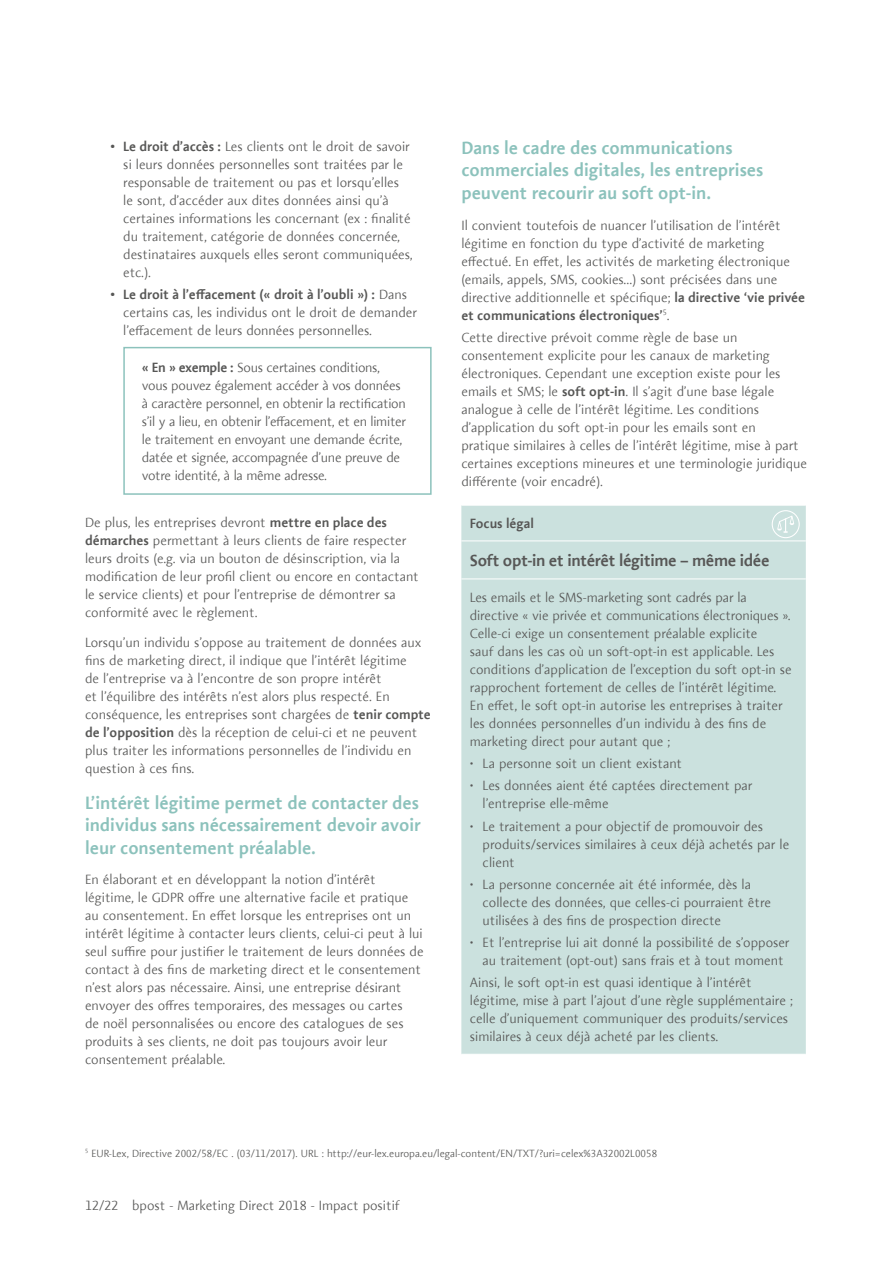
<style>
.page{position:relative;width:893px;height:1263px;background:#fff}
.page>*{position:absolute;margin:0;border:0;box-sizing:border-box;transform-origin:0 0}
.t1{font:600 18px/22.5px "Aroma No 2 LT Com";color:#8cc2bc;text-align:justify}
.t2{font:600 16.5px "Aroma No 2 LT Com";letter-spacing:-.02em;color:#575756}
.t3{font:300 13.5px/18px "Aroma No 2 LT Com";color:#575756}
.t4{font:300 13.5px/18px "Aroma No 2 LT Com";letter-spacing:-.02em;color:#575756}
.t5{font:600 13.5px "Aroma No 2 LT Com";color:#575756}
.t6{font:300 10.5px "Aroma No 2 LT Com";color:#575756}
.s1{font-weight:600}
</style>
<div class="page">
<div style="left:461px;top:506px;width:345px;height:548px;background:#cbe1de"></div>
<hr style="left:461px;top:540px;width:345px;height:1px;background:#fff">
<hr style="left:461px;top:578px;width:345px;height:1px;background:#fff">
<div style="left:123px;top:347px;width:309px;height:148px;border:2px solid #8cc2bc"></div>
<div style="left:772px;top:510px;width:28px;height:28px;border:1px solid #fff;border-radius:50%"></div>
<svg style="left:777px;top:516px;width:17px;height:17px"></svg>
<p class="t3" style="left:123px;top:137px;width:291px;text-indent:-13px"><span class="s1">• Le droit d’accès :</span> Les clients ont le droit de savoir si leurs données personnelles sont traitées par le responsable de traitement ou pas et lorsqu’elles<br>le sont, d’accéder aux dites données ainsi qu’à certaines informations les concernant (ex : finalité du traitement, catégorie de données concernée, destinataires auxquels elles seront communiquées, etc.).</p>
<p class="t3" style="left:123px;top:285px;width:295px;text-indent:-13px"><span class="s1">• Le droit à l’effacement (« droit à l’oubli ») :</span> Dans certains cas, les individus ont le droit de demander l’effacement de leurs données personnelles.</p>
<p class="t4" style="left:142px;top:358px;width:266px"><span class="s1">« En » exemple :</span> Sous certaines conditions, vous pouvez également accéder à vos données à caractère personnel, en obtenir la rectification s’il y a lieu, en obtenir l’effacement, et en limiter le traitement en envoyant une demande écrite, datée et signée, accompagnée d’une preuve de votre identité, à la même adresse.</p>
<p class="t3" style="left:85px;top:513px;width:335px">De plus, les entreprises devront <span class="s1">mettre en place des démarches</span> permettant à leurs clients de faire respecter leurs droits (e.g. via un bouton de désinscription, via la modification de leur profil client ou encore en contactant le service clients) et pour l’entreprise de démontrer sa conformité avec le règlement.</p>
<p class="t3" style="left:85px;top:633px;width:347px">Lorsqu’un individu s’oppose au traitement de données aux fins de marketing direct, il indique que l’intérêt légitime<br>de l’entreprise va à l’encontre de son propre intérêt<br>et l’équilibre des intérêts n’est alors plus respecté. En conséquence, les entreprises sont chargées de <span class="s1">tenir compte de l’opposition</span> dès la réception de celui-ci et ne peuvent plus traiter les informations personnelles de l’individu en question à ces fins.</p>
<h1 class="t1" style="left:85px;top:791px;width:337px">L’intérêt légitime permet de contacter des individus sans nécessairement devoir avoir leur consentement préalable.</h1>
<p class="t3" style="left:85px;top:871px;width:340px">En élaborant et en développant la notion d’intérêt légitime, le GDPR offre une alternative facile et pratique au consentement. En effet lorsque les entreprises ont un intérêt légitime à contacter leurs clients, celui-ci peut à lui seul suffire pour justifier le traitement de leurs données de contact à des fins de marketing direct et le consentement n’est alors pas nécessaire. Ainsi, une entreprise désirant envoyer des offres temporaires, des messages ou cartes<br>de noël personnalisées ou encore des catalogues de ses produits à ses clients, ne doit pas toujours avoir leur consentement préalable.</p>
<h1 class="t1" style="left:461px;top:136px;width:303px;text-align:left">Dans le cadre des communications commerciales digitales, les entreprises peuvent recourir au soft opt-in.</h1>
<p class="t3" style="left:461px;top:216px;width:345px">Il convient toutefois de nuancer l’utilisation de l’intérêt légitime en fonction du type d’activité de marketing effectué. En effet, les activités de marketing électronique (emails, appels, SMS, cookies...) sont précisées dans une directive additionnelle et spécifique; <span class="s1">la directive ‘vie privée et communications électroniques’</span><sup>5</sup>.</p>
<p class="t3" style="left:461px;top:328px;width:347px">Cette directive prévoit comme règle de base un consentement explicite pour les canaux de marketing électroniques. Cependant une exception existe pour les emails et SMS; le <span class="s1">soft opt-in</span>. Il s’agit d’une base légale analogue à celle de l’intérêt légitime. Les conditions d’application du soft opt-in pour les emails sont en pratique similaires à celles de l’intérêt légitime, mise à part certaines exceptions mineures et une terminologie juridique différente (voir encadré).</p>
<p class="t5" style="left:470px;top:515px;width:66px">Focus légal</p>
<p class="t2" style="left:470px;top:550px;width:301px">Soft opt-in et intérêt légitime – même idée</p>
<p class="t3" style="left:470px;top:588px;width:323px">Les emails et le SMS-marketing sont cadrés par la directive « vie privée et communications électroniques ».<br>Celle-ci exige un consentement préalable explicite<br>sauf dans les cas où un soft-opt-in est applicable. Les conditions d’application de l’exception du soft opt-in se rapprochent fortement de celles de l’intérêt légitime.<br>En effet, le soft opt-in autorise les entreprises à traiter les données personnelles d’un individu à des fins de marketing direct pour autant que ;</p>
<p class="t3" style="left:470px;top:754px;width:214px">• La personne soit un client existant</p>
<p class="t3" style="left:483px;top:777px;width:271px;text-indent:-13px">• Les données aient été captées directement par l’entreprise elle-même</p>
<p class="t3" style="left:483px;top:817px;width:308px;text-indent:-13px">• Le traitement a pour objectif de promouvoir des produits/services similaires à ceux déjà achetés par le client</p>
<p class="t3" style="left:483px;top:875px;width:290px;text-indent:-13px">• La personne concernée ait été informée, dès la collecte des données, que celles-ci pourraient être utilisées à des fins de prospection directe</p>
<p class="t3" style="left:470px;top:933px;width:321px;text-align:center">• Et l’entreprise lui ait donné la possibilité de s’opposer au traitement (opt-out) sans frais et à tout moment</p>
<p class="t3" style="left:470px;top:974px;width:324px">Ainsi, le soft opt-in est quasi identique à l’intérêt légitime, mise à part l’ajout d’une règle supplémentaire ; celle d’uniquement communiquer des produits/services similaires à ceux déjà acheté par les clients.</p>
<p class="t6" style="left:85px;top:1146px;width:574px"><sup>5</sup> EUR-Lex, Directive 2002/58/EC . (03/11/2017). URL : http://eur-lex.europa.eu/legal-content/EN/TXT/?uri=celex%3A32002L0058</p>
<p class="t3" style="left:85px;top:1196px;width:316px">12/22 bpost - Marketing Direct 2018 - Impact positif</p>
</div>
